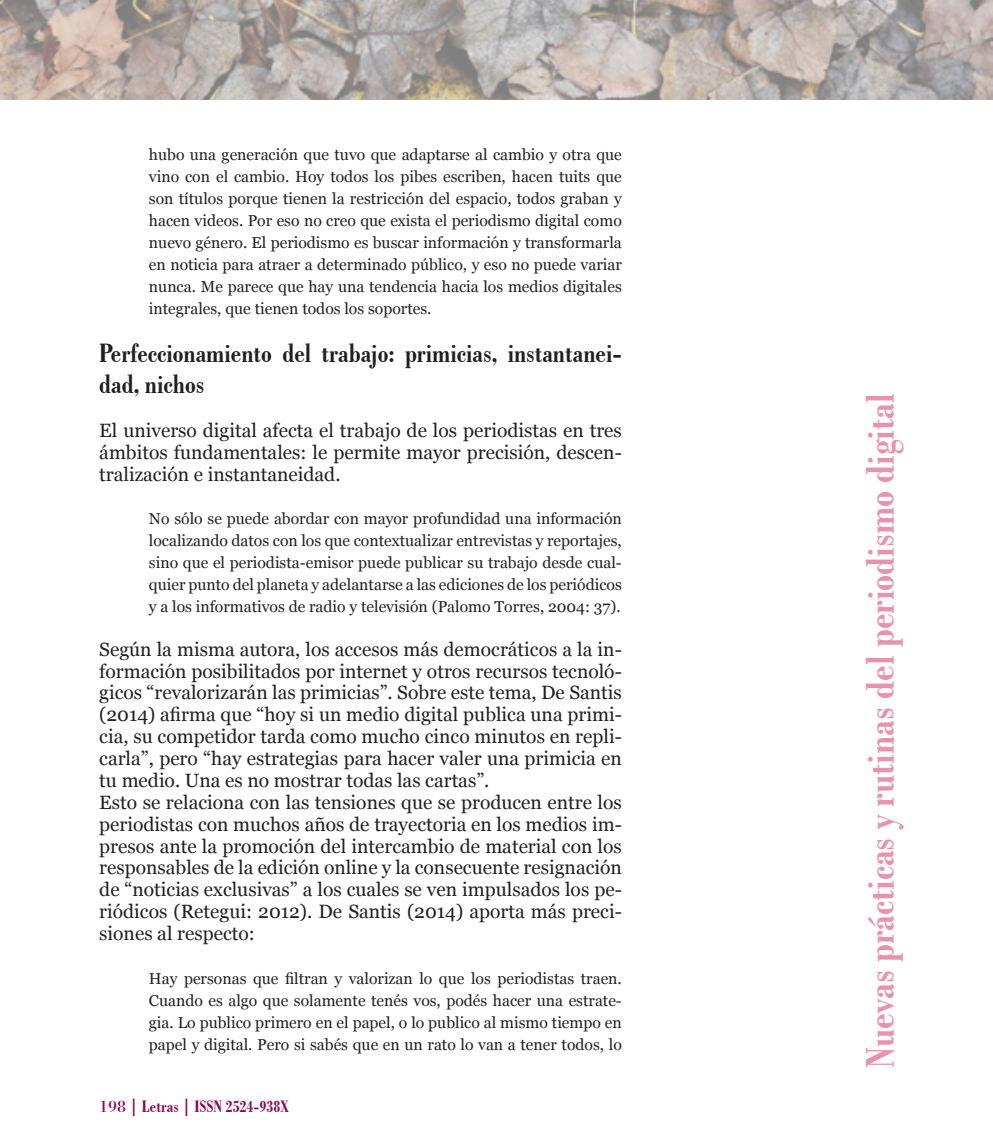
<style>
.page{position:relative;width:993px;height:1141px;background:#fff}
.page>*{position:absolute;margin:0;border:0;box-sizing:border-box;transform-origin:0 0}
.t1{font:700 condensed 42px "Bodoni BT";color:#e892ae}
.t2{font:700 condensed 28px/31.5px "Bodoni BT";color:#231f20}
.List_Paragraph{font:19.25px/21.9px "Georgia";color:#231f20;text-align:justify}
.t3{font:700 condensed 17.5px "Bodoni BT";color:#8d035d}
.t4{font:15.75px/21.9px "Georgia";color:#231f20;text-align:justify}
.s1{font-weight:400;font-stretch:normal}
</style>
<div class="page">
<img style="left:0;top:0;width:992px;height:99px">
<p class="t4" style="left:149px;top:144px;width:474px">hubo una generación que tuvo que adaptarse al cambio y otra que vino con el cambio. Hoy todos los pibes escriben, hacen tuits que son títulos porque tienen la restricción del espacio, todos graban y hacen videos. Por eso no creo que exista el periodismo digital como nuevo género. El periodismo es buscar información y transformarla en noticia para atraer a determinado público, y eso no puede variar nunca. Me parece que hay una tendencia hacia los medios digitales integrales, que tienen todos los soportes.</p>
<p class="t2" style="left:99px;top:337px;width:524px">Perfeccionamiento del trabajo: primicias, instantanei&shy;dad, nichos</p>
<p class="List_Paragraph" style="left:99px;top:420px;width:524px">El universo digital afecta el trabajo de los periodistas en tres ámbitos fundamentales: le permite mayor precisión, descen&shy;tralización e instantaneidad.</p>
<p class="t4" style="left:149px;top:508px;width:474px">No sólo se puede abordar con mayor profundidad una información localizando datos con los que contextualizar entrevistas y reportajes, sino que el periodista-emisor puede publicar su trabajo desde cual&shy;quier punto del planeta y adelantarse a las ediciones de los periódicos y a los informativos de radio y televisión (Palomo Torres, 2004: 37).</p>
<p class="List_Paragraph" style="left:99px;top:639px;width:524px">Según la misma autora, los accesos más democráticos a la in&shy;formación posibilitados por internet y otros recursos tecnoló&shy;gicos “revalorizarán las primicias”. Sobre este tema, De Santis (2014) afirma que “hoy si un medio digital publica una primi&shy;cia, su competidor tarda como mucho cinco minutos en repli&shy;carla”, pero “hay estrategias para hacer valer una primicia en tu medio. Una es no mostrar todas las cartas”.</p>
<p class="List_Paragraph" style="left:99px;top:792px;width:524px">Esto se relaciona con las tensiones que se producen entre los periodistas con muchos años de trayectoria en los medios im&shy;presos ante la promoción del intercambio de material con los responsables de la edición online y la consecuente resignación de “noticias exclusivas” a los cuales se ven impulsados los pe&shy;riódicos (Retegui: 2012). De Santis (2014) aporta más preci&shy;siones al respecto:</p>
<p class="t4" style="left:149px;top:968px;width:474px">Hay personas que filtran y valorizan lo que los periodistas traen.<br>Cuando es algo que solamente tenés vos, podés hacer una estrate&shy;gia. Lo publico primero en el papel, o lo publico al mismo tiempo en papel y digital. Pero si sabés que en un rato lo van a tener todos, lo</p>
<p class="t3" style="left:99px;top:1096px;width:191px"><span class="s1">198</span> | Letras | ISSN 2524-938X</p>
<h1 class="t1" style="left:854px;top:1068px;width:676px;rotate:-90deg">Nuevas prácticas y rutinas del periodismo digital</h1>
</div>
